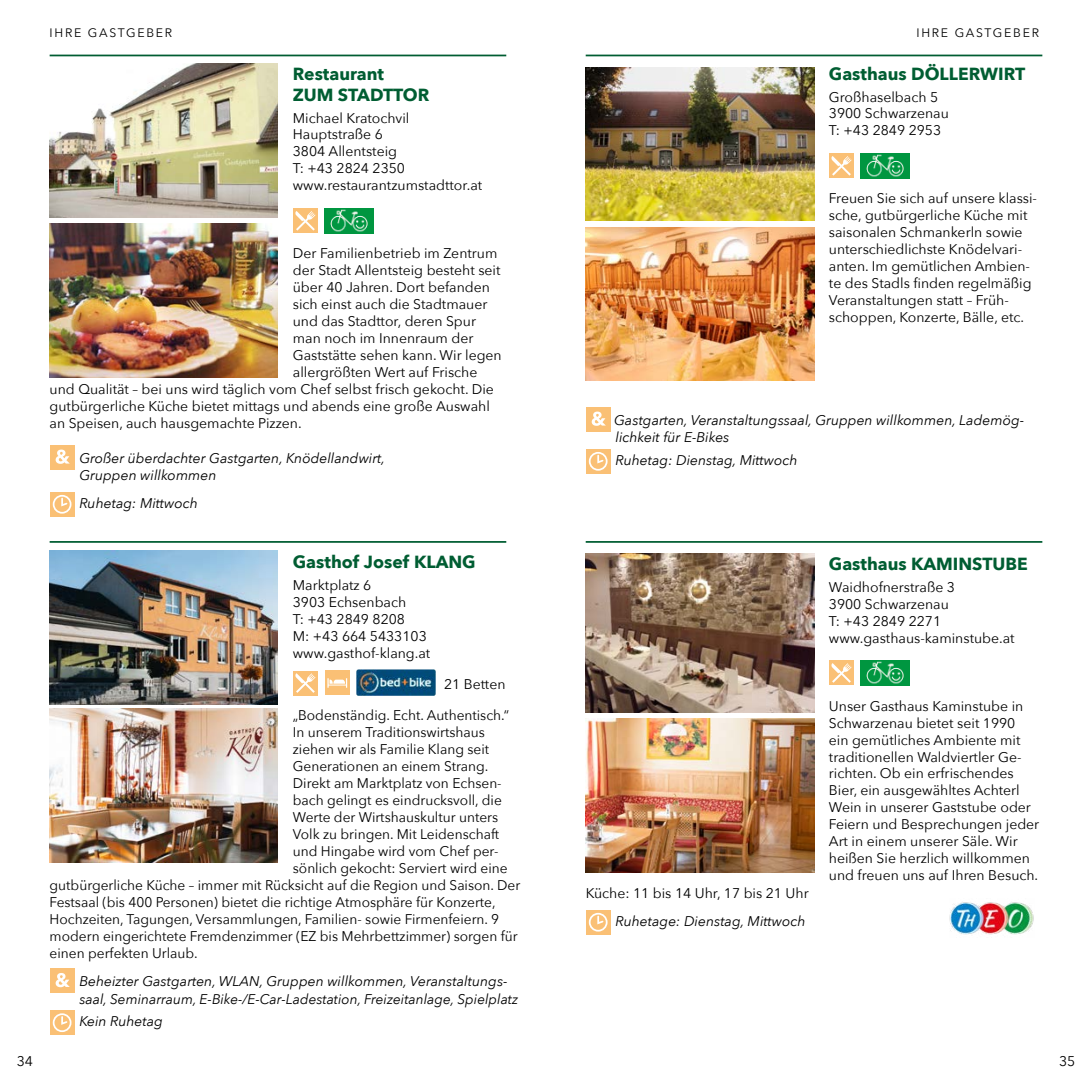
<style>
.page{position:relative;width:1092px;height:1092px;background:#fff}
.page>*{position:absolute;margin:0;border:0;box-sizing:border-box;transform-origin:0 0}
.t1{font:700 17.5px/21px "Avenir Next";color:#005d32}
.t2{font:14px/17px "Avenir Next";color:#000}
.t3{font:italic 14px/17.5px "Avenir Next";color:#000}
.t4{font:12.25px "Avenir Next";letter-spacing:.14em;color:#000}
</style>
<div class="page">
<div style="left:828px;top:660px;width:25px;height:25px;background:#fac075"></div>
<svg style="left:831px;top:663px;width:20px;height:19px"></svg>
<img style="left:860px;top:660px;width:49px;height:25px">
<div style="left:585px;top:909px;width:25px;height:25px;background:#fac075"></div>
<div style="left:588px;top:912px;width:19px;height:19px;border:2px solid #fff;border-radius:50%"></div>
<svg style="left:596px;top:914px;width:8px;height:11px"></svg>
<div style="left:828px;top:153px;width:25px;height:25px;background:#fac075"></div>
<svg style="left:831px;top:156px;width:20px;height:20px"></svg>
<img style="left:860px;top:153px;width:49px;height:25px">
<div style="left:585px;top:407px;width:25px;height:25px;background:#fac075"></div>
<svg style="left:591px;top:411px;width:15px;height:15px"></svg>
<div style="left:585px;top:449px;width:25px;height:25px;background:#fac075"></div>
<div style="left:588px;top:452px;width:19px;height:18px;border:2px solid #fff;border-radius:50%"></div>
<svg style="left:596px;top:454px;width:8px;height:10px"></svg>
<img style="left:585px;top:67px;width:229px;height:154px">
<hr style="left:585px;top:55px;width:457px;height:1px;background:#005d32">
<img style="left:585px;top:227px;width:229px;height:154px">
<img style="left:585px;top:553px;width:229px;height:159px">
<hr style="left:585px;top:541px;width:457px;height:1px;background:#005d32">
<img style="left:585px;top:718px;width:229px;height:154px">
<div style="left:293px;top:670px;width:25px;height:25px;background:#fac075"></div>
<svg style="left:295px;top:673px;width:20px;height:19px"></svg>
<div style="left:325px;top:670px;width:25px;height:25px;background:#fac075"></div>
<svg style="left:327px;top:678px;width:20px;height:9px"></svg>
<img style="left:357px;top:669px;width:78px;height:26px">
<div style="left:50px;top:968px;width:25px;height:25px;background:#fac075"></div>
<svg style="left:56px;top:973px;width:14px;height:14px"></svg>
<div style="left:50px;top:1010px;width:25px;height:25px;background:#fac075"></div>
<div style="left:53px;top:1013px;width:18px;height:18px;border:2px solid #fff;border-radius:50%"></div>
<svg style="left:60px;top:1015px;width:9px;height:10px"></svg>
<img style="left:50px;top:551px;width:228px;height:153px">
<hr style="left:50px;top:541px;width:456px;height:1px;background:#005d32">
<img style="left:50px;top:708px;width:228px;height:154px">
<img style="left:949px;top:902px;width:85px;height:33px">
<div style="left:293px;top:208px;width:25px;height:25px;background:#fac075"></div>
<svg style="left:295px;top:211px;width:20px;height:19px"></svg>
<img style="left:325px;top:208px;width:48px;height:25px">
<div style="left:50px;top:445px;width:25px;height:24px;background:#fac075"></div>
<svg style="left:56px;top:449px;width:14px;height:15px"></svg>
<div style="left:50px;top:491px;width:25px;height:25px;background:#fac075"></div>
<div style="left:53px;top:495px;width:18px;height:18px;border:2px solid #fff;border-radius:50%"></div>
<svg style="left:60px;top:496px;width:9px;height:11px"></svg>
<img style="left:50px;top:63px;width:228px;height:154px">
<hr style="left:50px;top:55px;width:456px;height:1px;background:#005d32">
<img style="left:50px;top:223px;width:228px;height:154px">
<p class="t2" style="left:17px;top:1052px;width:18px">34</p>
<p class="t4" style="left:50px;top:22px;width:124px">IHRE GASTGEBER</p>
<p class="t4" style="left:916px;top:22px;width:124px">IHRE GASTGEBER</p>
<p class="t1" style="left:293px;top:63px;width:138px">Restaurant<br>ZUM STADTTOR</p>
<p class="t2" style="left:293px;top:108px;width:191px">Michael Kratochvil<br>Hauptstraße 6<br>3804 Allentsteig<br>T: +43 2824 2350 www.restaurantzumstadttor.at</p>
<p class="t2" style="left:293px;top:244px;width:206px">Der Familienbetrieb im Zentrum</p>
<p class="t2" style="left:293px;top:261px;width:209px">der Stadt Allentsteig besteht seit</p>
<p class="t2" style="left:293px;top:278px;width:198px">über 40 Jahren. Dort befanden</p>
<p class="t2" style="left:293px;top:295px;width:196px">sich einst auch die Stadtmauer</p>
<p class="t2" style="left:293px;top:312px;width:185px">und das Stadttor, deren Spur</p>
<p class="t2" style="left:293px;top:329px;width:182px">man noch im Innenraum der</p>
<p class="t2" style="left:293px;top:346px;width:210px">Gaststätte sehen kann. Wir legen</p>
<p class="t2" style="left:293px;top:363px;width:186px">allergrößten Wert auf Frische</p>
<p class="t2" style="left:50px;top:380px;width:446px">und Qualität – bei uns wird täglich vom Chef selbst frisch gekocht. Die</p>
<p class="t2" style="left:50px;top:397px;width:442px">gutbürgerliche Küche bietet mittags und abends eine große Auswahl</p>
<p class="t2" style="left:50px;top:414px;width:253px">an Speisen, auch hausgemachte Pizzen.</p>
<p class="t3" style="left:79px;top:448px;width:307px">Großer überdachter Gastgarten, Knödellandwirt,<br>Gruppen willkommen</p>
<p class="t3" style="left:79px;top:493px;width:120px">Ruhetag: Mittwoch</p>
<p class="t1" style="left:293px;top:551px;width:184px">Gasthof Josef KLANG</p>
<p class="t2" style="left:293px;top:576px;width:139px">Marktplatz 6<br>3903 Echsenbach<br>T: +43 2849 8208<br>M: +43 664 5433103 www.gasthof-klang.at</p>
<p class="t2" style="left:444px;top:675px;width:63px">21 Betten</p>
<p class="t2" style="left:293px;top:706px;width:218px">„Bodenständig. Echt. Authentisch.“</p>
<p class="t2" style="left:293px;top:723px;width:193px">In unserem Traditionswirtshaus</p>
<p class="t2" style="left:293px;top:740px;width:198px">ziehen wir als Familie Klang seit</p>
<p class="t2" style="left:293px;top:757px;width:197px">Generationen an einem Strang.</p>
<p class="t2" style="left:293px;top:774px;width:210px">Direkt am Marktplatz von Echsen-</p>
<p class="t2" style="left:293px;top:791px;width:210px">bach gelingt es eindrucksvoll, die</p>
<p class="t2" style="left:293px;top:808px;width:207px">Werte der Wirtshauskultur unters</p>
<p class="t2" style="left:293px;top:825px;width:208px">Volk zu bringen. Mit Leidenschaft</p>
<p class="t2" style="left:293px;top:842px;width:207px">und Hingabe wird vom Chef per-</p>
<p class="t2" style="left:293px;top:859px;width:216px">sönlich gekocht: Serviert wird eine</p>
<p class="t2" style="left:50px;top:876px;width:472px">gutbürgerliche Küche – immer mit Rücksicht auf die Region und Saison. Der</p>
<p class="t2" style="left:50px;top:893px;width:447px">Festsaal (bis 400 Personen) bietet die richtige Atmosphäre für Konzerte,</p>
<p class="t2" style="left:50px;top:910px;width:451px">Hochzeiten, Tagungen, Versammlungen, Familien- sowie Firmenfeiern. 9</p>
<p class="t2" style="left:50px;top:927px;width:469px">modern eingerichtete Fremdenzimmer (EZ bis Mehrbettzimmer) sorgen für</p>
<p class="t2" style="left:50px;top:944px;width:150px">einen perfekten Urlaub.</p>
<p class="t3" style="left:79px;top:971px;width:440px">Beheizter Gastgarten, WLAN, Gruppen willkommen, Veranstaltungs&shy;saal, Seminarraum, E-Bike-/E-Car-Ladestation, Freizeitanlage, Spielplatz</p>
<p class="t3" style="left:79px;top:1012px;width:85px">Kein Ruhetag</p>
<p class="t1" style="left:828px;top:63px;width:198px">Gasthaus DÖLLERWIRT</p>
<p class="t2" style="left:828px;top:87px;width:121px">Großhaselbach 5<br>3900 Schwarzenau<br>T: +43 2849 2953</p>
<p class="t2" style="left:828px;top:189px;width:210px">Freuen Sie sich auf unsere klassi&shy;sche, gutbürgerliche Küche mit saisonalen Schmankerln sowie unterschiedlichste Knödelvari&shy;anten. Im gemütlichen Ambien&shy;te des Stadls finden regelmäßig<br>Veranstaltungen statt – Früh&shy;schoppen, Konzerte, Bälle, etc.</p>
<p class="t3" style="left:614px;top:410px;width:411px">Gastgarten, Veranstaltungssaal, Gruppen willkommen, Lademög&shy;lichkeit für E-Bikes</p>
<p class="t3" style="left:615px;top:451px;width:184px">Ruhetag: Dienstag, Mittwoch</p>
<p class="t1" style="left:828px;top:552px;width:200px">Gasthaus KAMINSTUBE</p>
<p class="t2" style="left:828px;top:577px;width:187px">Waidhofnerstraße 3<br>3900 Schwarzenau<br>T: +43 2849 2271 www.gasthaus-kaminstube.at</p>
<p class="t2" style="left:585px;top:883px;width:224px">Küche: 11 bis 14 Uhr, 17 bis 21 Uhr</p>
<p class="t3" style="left:615px;top:911px;width:191px">Ruhetage: Dienstag, Mittwoch</p>
<p class="t2" style="left:828px;top:696px;width:212px">Unser Gasthaus Kaminstube in<br>Schwarzenau bietet seit 1990<br>ein gemütliches Ambiente mit traditionellen Waldviertler Ge&shy;richten. Ob ein erfrischendes<br>Bier, ein ausgewähltes Achterl<br>Wein in unserer Gaststube oder<br>Feiern und Besprechungen jeder<br>Art in einem unserer Säle. Wir heißen Sie herzlich willkommen und freuen uns auf Ihren Besuch.</p>
</div>
